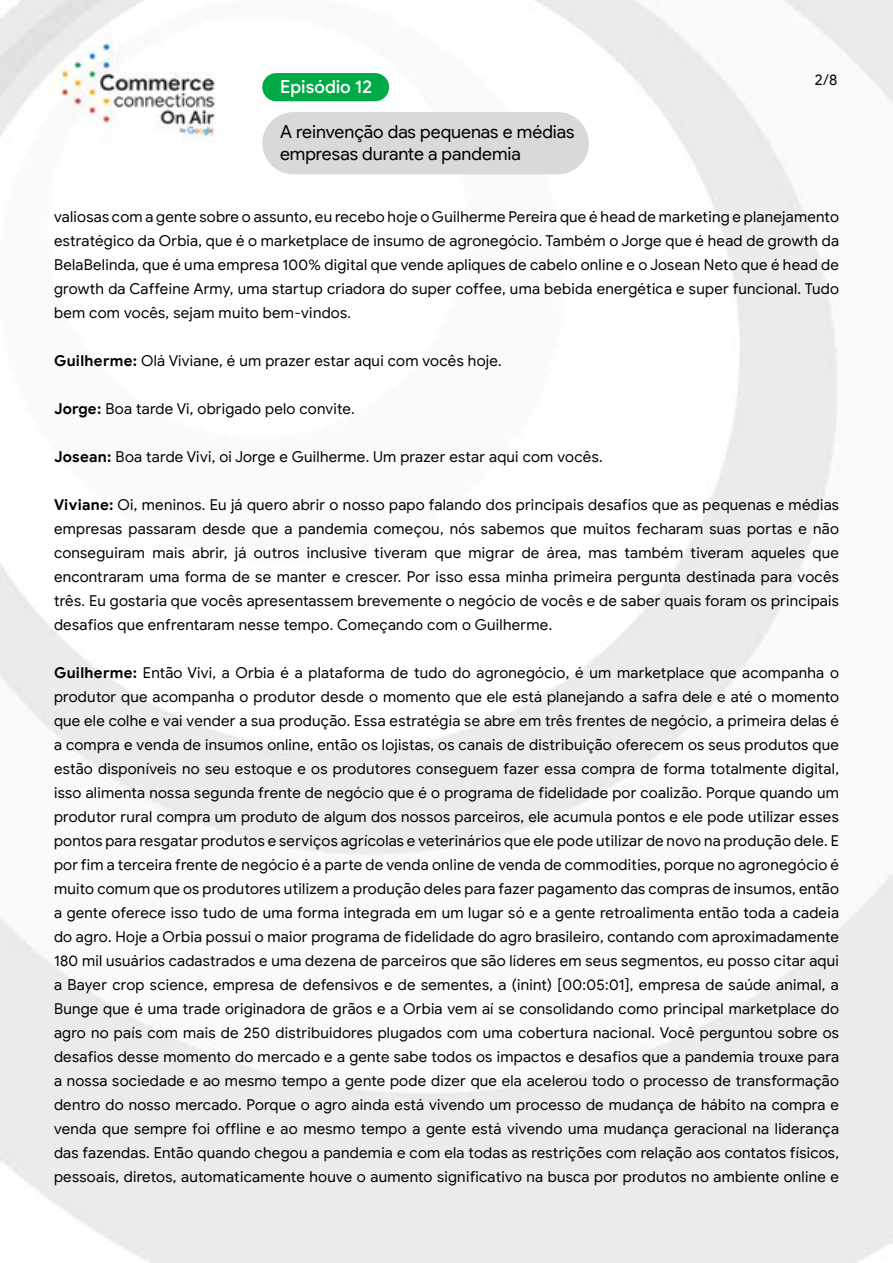
<style>
.page{position:relative;width:893px;height:1263px;background:#fff}
.page>*{position:absolute;margin:0;border:0;box-sizing:border-box;transform-origin:0 0}
.t1{font:18px/21.6px "Google Sans Display";color:#000}
.t2{font:500 18px "Google Sans Display";color:#fff}
.t3{font:15px/24px "Google Sans";letter-spacing:.02em;color:#000;text-align:justify}
.t4{font:15px "Google Sans Display";color:#000}
.s1{font-weight:700}
</style>
<div class="page">
<img style="left:0;top:0;width:893px;height:1263px">
<div style="left:262px;top:73px;width:127px;height:28px;background:#00aa46;border-radius:14px"></div>
<div style="left:262px;top:112px;width:327px;height:62px;background:#d9d9d9;border-radius:31px"></div>
<p class="t2" style="left:280px;top:76px;width:93px">Episódio 12</p>
<p class="t1" style="left:280px;top:121px;width:296px">A reinvenção das pequenas e médias empresas durante a pandemia</p>
<p class="t4" style="left:815px;top:70px;width:24px">2/8</p>
<p class="t3" style="left:54px;top:204px;width:786px">valiosas com a gente sobre o assunto, eu recebo hoje o Guilherme Pereira que é head de marketing e planejamento estratégico da Orbia, que é o marketplace de insumo de agronegócio. Também o Jorge que é head de growth da BelaBelinda, que é uma empresa 100% digital que vende apliques de cabelo online e o Josean Neto que é head de growth da Caffeine Army, uma startup criadora do super coffee, uma bebida energética e super funcional. Tudo bem com vocês, sejam muito bem-vindos.</p>
<p class="t3" style="left:54px;top:348px;width:449px"><span class="s1">Guilherme:</span> Olá Viviane, é um prazer estar aqui com vocês hoje.</p>
<p class="t3" style="left:54px;top:396px;width:302px"><span class="s1">Jorge:</span> Boa tarde Vi, obrigado pelo convite.</p>
<p class="t3" style="left:54px;top:444px;width:550px"><span class="s1">Josean:</span> Boa tarde Vivi, oi Jorge e Guilherme. Um prazer estar aqui com vocês.</p>
<p class="t3" style="left:54px;top:492px;width:786px"><span class="s1">Viviane:</span> Oi, meninos. Eu já quero abrir o nosso papo falando dos principais desafios que as pequenas e médias empresas passaram desde que a pandemia começou, nós sabemos que muitos fecharam suas portas e não conseguiram mais abrir, já outros inclusive tiveram que migrar de área, mas também tiveram aqueles que encontraram uma forma de se manter e crescer. Por isso essa minha primeira pergunta destinada para vocês três. Eu gostaria que vocês apresentassem brevemente o negócio de vocês e de saber quais foram os principais desafios que enfrentaram nesse tempo. Começando com o Guilherme.</p>
<p class="t3" style="left:54px;top:660px;width:787px"><span class="s1">Guilherme:</span> Então Vivi, a Orbia é a plataforma de tudo do agronegócio, é um marketplace que acompanha o produtor que acompanha o produtor desde o momento que ele está planejando a safra dele e até o momento que ele colhe e vai vender a sua produção. Essa estratégia se abre em três frentes de negócio, a primeira delas é a compra e venda de insumos online, então os lojistas, os canais de distribuição oferecem os seus produtos que estão disponíveis no seu estoque e os produtores conseguem fazer essa compra de forma totalmente digital, isso alimenta nossa segunda frente de negócio que é o programa de fidelidade por coalizão. Porque quando um produtor rural compra um produto de algum dos nossos parceiros, ele acumula pontos e ele pode utilizar esses pontos para resgatar produtos e serviços agrícolas e veterinários que ele pode utilizar de novo na produção dele. E por fim a terceira frente de negócio é a parte de venda online de venda de commodities, porque no agronegócio é muito comum que os produtores utilizem a produção deles para fazer pagamento das compras de insumos, então a gente oferece isso tudo de uma forma integrada em um lugar só e a gente retroalimenta então toda a cadeia do agro. Hoje a Orbia possui o maior programa de fidelidade do agro brasileiro, contando com aproximadamente 180 mil usuários cadastrados e uma dezena de parceiros que são líderes em seus segmentos, eu posso citar aqui a Bayer crop science, empresa de defensivos e de sementes, a (inint) [00:05:01], empresa de saúde animal, a Bunge que é uma trade originadora de grãos e a Orbia vem aí se consolidando como principal marketplace do agro no país com mais de 250 distribuidores plugados com uma cobertura nacional. Você perguntou sobre os desafios desse momento do mercado e a gente sabe todos os impactos e desafios que a pandemia trouxe para a nossa sociedade e ao mesmo tempo a gente pode dizer que ela acelerou todo o processo de transformação dentro do nosso mercado. Porque o agro ainda está vivendo um processo de mudança de hábito na compra e venda que sempre foi offline e ao mesmo tempo a gente está vivendo uma mudança geracional na liderança das fazendas. Então quando chegou a pandemia e com ela todas as restrições com relação aos contatos físicos, pessoais, diretos, automaticamente houve o aumento significativo na busca por produtos no ambiente online e</p>
</div>
